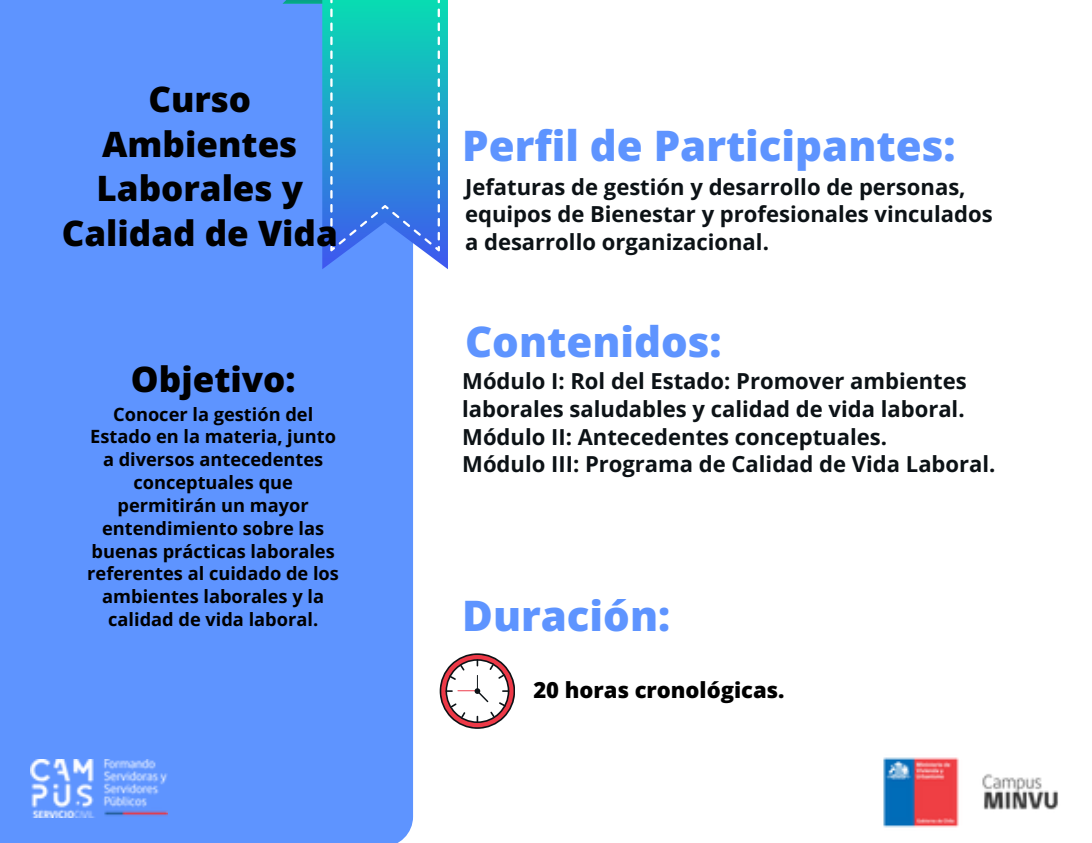
<style>
.page{position:relative;width:1092px;height:843px;background:#fff}
.page>*{position:absolute;margin:0;border:0;box-sizing:border-box;transform-origin:0 0}
.t1{font:800 42px "Open Sans";color:#5e94ff}
.t2{font:800 35px/44.8px "Open Sans";color:#000;text-align:center}
.t3{font:700 22.05px/27.7px "Open Sans";color:#0c1216;text-align:justify}
.t4{font:800 22.05px "Open Sans";color:#000}
.t5{font:700 18.2px/22.8px "Open Sans";color:#000;text-align:center}
</style>
<div class="page">
<div style="left:0;top:0;width:413px;height:843px;background:#5e94ff"></div>
<svg style="left:282px;top:0;width:166px;height:269px;background:#399edd"></svg>
<img style="left:31px;top:759px;width:136px;height:58px">
<img style="left:883px;top:757px;width:175px;height:71px">
<svg style="left:440px;top:653px;width:75px;height:76px"></svg>
<p class="t2" style="left:62px;top:76px;width:278px">Curso<br>Ambientes<br>Laborales y<br>Calidad de Vida</p>
<p class="t2" style="left:131px;top:356px;width:166px">Objetivo:</p>
<p class="t5" style="left:87px;top:402px;width:253px">Conocer la gestión del<br>Estado en la materia, junto a diversos antecedentes conceptuales que permitirán un mayor entendimiento sobre las buenas prácticas laborales referentes al cuidado de los ambientes laborales y la calidad de vida laboral.</p>
<p class="t1" style="left:462px;top:116px;width:495px">Perfil de Participantes:</p>
<p class="t3" style="left:465px;top:172px;width:529px;text-align:left">Jefaturas de gestión y desarrollo de personas, equipos de Bienestar y profesionales vinculados a desarrollo organizacional.</p>
<p class="t1" style="left:465px;top:312px;width:258px">Contenidos:</p>
<p class="t3" style="left:462px;top:367px;width:506px">Módulo I: Rol del Estado: Promover ambientes laborales saludables y calidad de vida laboral.<br>Módulo II: Antecedentes conceptuales.</p>
<p class="t3" style="left:462px;top:450px;width:535px">Módulo III: Programa de Calidad de Vida Laboral.</p>
<p class="t1" style="left:462px;top:586px;width:210px">Duración:</p>
<p class="t4" style="left:533px;top:674px;width:253px">20 horas cronológicas.</p>
</div>
